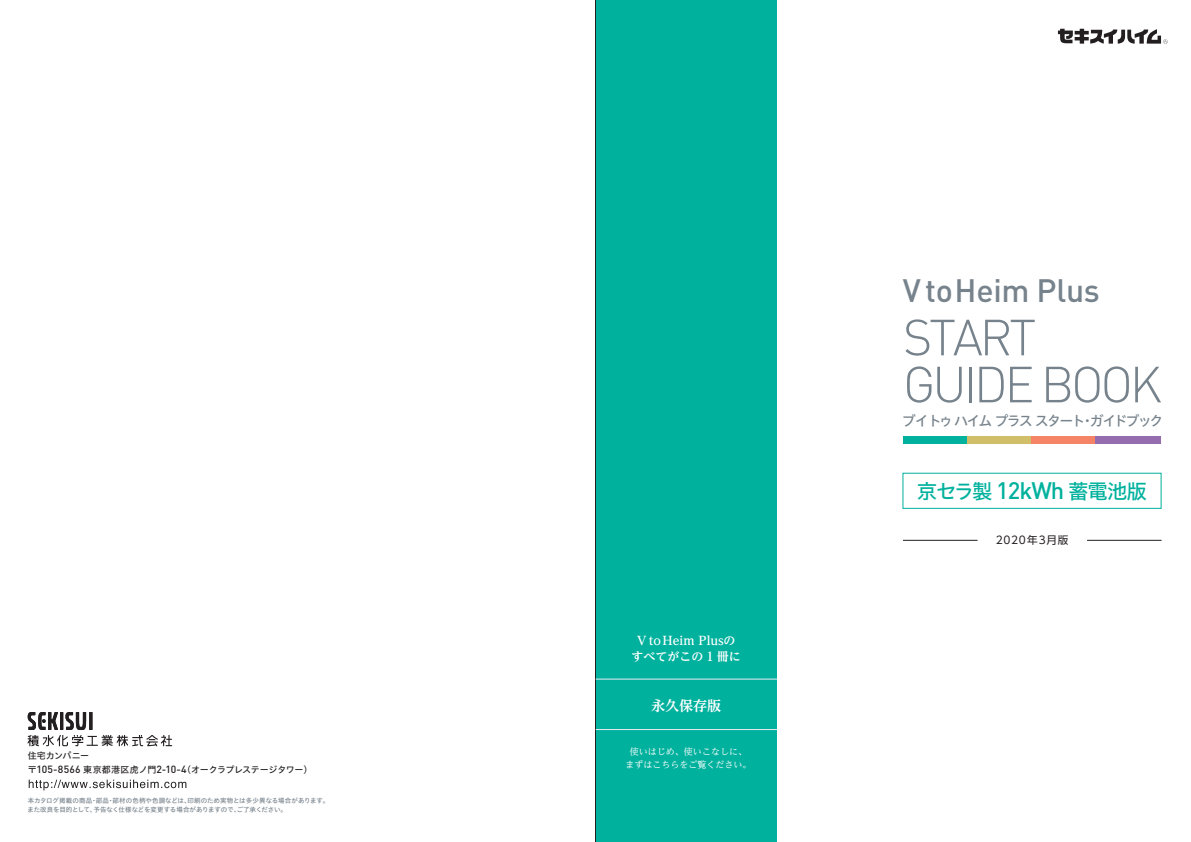
<style>
.page{position:relative;width:1191px;height:842px;background:#fff}
.page>*{position:absolute;margin:0;border:0;box-sizing:border-box;transform-origin:0 0}
.t1{font:300 50px/47px "DINOT";letter-spacing:-.065em;color:#77838c}
.t2{font:500 32px "DINOT";letter-spacing:-.01em;color:#77838c}
.t3{font:20.6px "Hiragino UD Sans Std N W5";letter-spacing:-.06em;color:#00b19d}
.t4{font:14px "Hiragino UD Sans Std N W5";letter-spacing:-.115em;color:#77838c}
.t5{font:700 14px "UD Reimin Pr 6 N";color:#fff}
.t6{font:700 12px/16px "UD Reimin Pr 6 N";color:#fff;text-align:center}
.t7{font:10.6px "UD Shin Go Pr 6";letter-spacing:.08em;color:#231f20}
.t8{font:9px "Hiragino UD Sans Std N W5";letter-spacing:-.02em;color:#231f20}
.t9{font:9px/13px "UD Reimin Pr 6 N";color:#fff;text-align:center}
.t10{font:6.5px/9.5px "Hiragino UD Sans Std N W5";letter-spacing:-.01em;color:#77838c}
.s1{font-family:"DINOT";font-weight:500;font-size:10.3px}
.s2{font-family:"DINOT";font-weight:500;font-size:23.6px}
</style>
<div class="page">
<hr style="left:903px;top:540px;width:74px;height:1px;background:#231f20">
<hr style="left:1087px;top:540px;width:74px;height:1px;background:#231f20">
<div style="left:595px;top:0;width:182px;height:842px;background:#00b19d"></div>
<hr style="left:595px;top:0;width:1px;height:842px;background:#231f20">
<div style="left:903px;top:436px;width:64px;height:7px;background:#00b19d"></div>
<div style="left:967px;top:436px;width:64px;height:7px;background:#d0be69"></div>
<div style="left:1031px;top:436px;width:64px;height:7px;background:#f48465"></div>
<div style="left:1095px;top:436px;width:66px;height:7px;background:#956cae"></div>
<hr style="left:595px;top:679px;width:182px;height:1px;background:#e9eff3">
<hr style="left:595px;top:729px;width:182px;height:1px;background:#e9eff3">
<svg style="left:1058px;top:29px;width:109px;height:15px"></svg>
<svg style="left:29px;top:780px;width:157px;height:10px"></svg>
<svg style="left:28px;top:712px;width:144px;height:34px"></svg>
<div style="left:902px;top:473px;width:259px;height:36px;border:1px solid #00b19d"></div>
<h3 class="t8" style="left:28px;top:748px;width:63px">住宅カンパニー</h3>
<h3 class="t8" style="left:28px;top:762px;width:286px">〒<span class="s1">105-8566</span> 東京都港区虎ノ門<span class="s1">2-10-4</span>（オークラプレステージタワー）</h3>
<p class="t10" style="left:27px;top:795px;width:303px">本カタログ掲載の商品・部品・部材の色柄や色調などは、印刷のため実物とは多少異なる場合があります。また改良を目的として、予告なく仕様などを変更する場合がありますので、ご了承ください。</p>
<h3 class="t6" style="left:631px;top:632px;width:111px">V toHeim Plusのすべてがこの 1 冊に</h3>
<h3 class="t5" style="left:651px;top:694px;width:72px">永久保存版</h3>
<h3 class="t9" style="left:625px;top:745px;width:128px">使いはじめ、使いこなしに、まずはこちらをご覧ください。</h3>
<h2 class="t2" style="left:903px;top:270px;width:198px">VtoHeim Plus</h2>
<h1 class="t1" style="left:903px;top:313px;width:260px">START<br>GUIDE BOOK</h1>
<h3 class="t4" style="left:902px;top:410px;width:263px">ブイトゥハイムプラススタート・ガイドブック</h3>
<h3 class="t3" style="left:917px;top:475px;width:232px">京セラ製 <span class="s2">12kWh</span> 蓄電池版</h3>
<h3 class="t7" style="left:995px;top:531px;width:74px">2020年3月版</h3>
</div>
